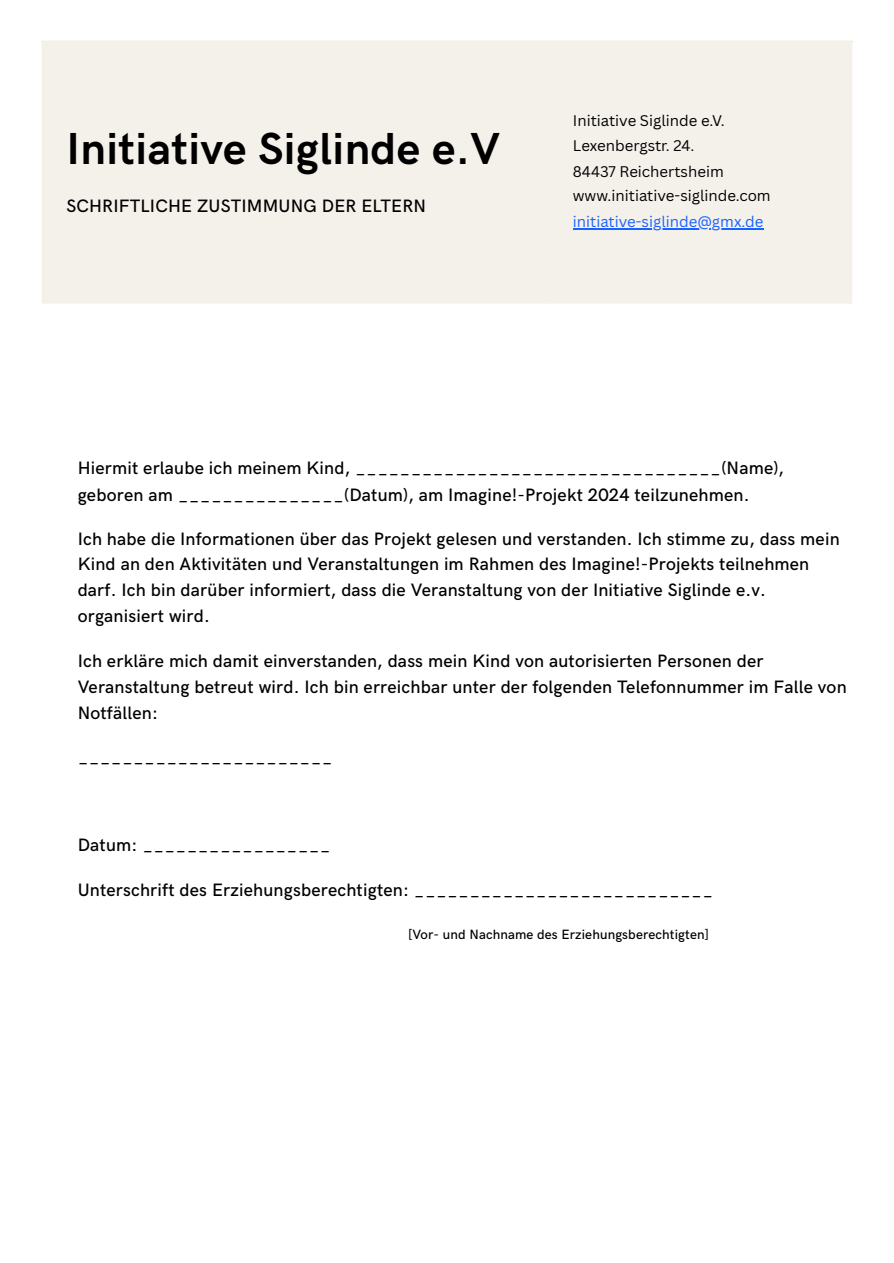
<style>
.page{position:relative;width:894px;height:1263px;background:#fff}
.page>*{position:absolute;margin:0;border:0;box-sizing:border-box;transform-origin:0 0}
.t1{font:700 45px "HK Grotesk";letter-spacing:.01em;color:#000}
.t2{font:500 18px/25.8px "HK Grotesk";letter-spacing:.01em;color:#000}
.t3{font:15px/25.3px "Canva Sans";color:#000}
.t4{font:500 13.5px "HK Grotesk";letter-spacing:.01em;color:#000}
.s1{color:#1a62ff}
</style>
<div class="page">
<div style="left:44px;top:43px;width:805px;height:261px;background:#f4f1eb"></div>
<hr style="left:572px;top:228px;width:191px;height:2px;background:#1a62ff">
<hr style="left:42px;top:43px;width:2px;height:261px;background:#f4f1eb">
<hr style="left:548px;top:43px;width:2px;height:261px;background:#f4f1eb">
<hr style="left:849px;top:43px;width:3px;height:261px;background:#f4f1eb">
<hr style="left:42px;top:40px;width:810px;height:3px;background:#f4f1eb">
<h1 class="t1" style="left:66px;top:124px;width:435px">Initiative Siglinde e.V</h1>
<p class="t2" style="left:66px;top:193px;width:361px">SCHRIFTLICHE ZUSTIMMUNG DER ELTERN</p>
<p class="t3" style="left:572px;top:108px;width:199px">Initiative Siglinde e.V.<br>Lexenbergstr. 24.<br>84437 Reichertsheim www.initiative-siglinde.com <span class="s1">initiative-siglinde@gmx.de</span></p>
<h1 class="t2" style="left:78px;top:455px;width:707px;line-height:27px">Hiermit erlaube ich meinem Kind, _________________________________(Name), geboren am _______________(Datum), am Imagine!-Projekt 2024 teilzunehmen.</h1>
<h1 class="t2" style="left:78px;top:526px;width:763px">Ich habe die Informationen über das Projekt gelesen und verstanden. Ich stimme zu, dass mein Kind an den Aktivitäten und Veranstaltungen im Rahmen des Imagine!-Projekts teilnehmen darf. Ich bin darüber informiert, dass die Veranstaltung von der Initiative Siglinde e.v. organisiert wird.</h1>
<h1 class="t2" style="left:78px;top:649px;width:770px">Ich erkläre mich damit einverstanden, dass mein Kind von autorisierten Personen der<br>Veranstaltung betreut wird. Ich bin erreichbar unter der folgenden Telefonnummer im Falle von<br>Notfällen:</h1>
<h1 class="t2" style="left:78px;top:744px;width:256px">_______________________</h1>
<h1 class="t2" style="left:78px;top:832px;width:254px">Datum: _________________</h1>
<h1 class="t2" style="left:78px;top:877px;width:637px">Unterschrift des Erziehungsberechtigten: ___________________________</h1>
<h1 class="t4" style="left:408px;top:927px;width:302px">[Vor- und Nachname des Erziehungsberechtigten]</h1>
</div>
